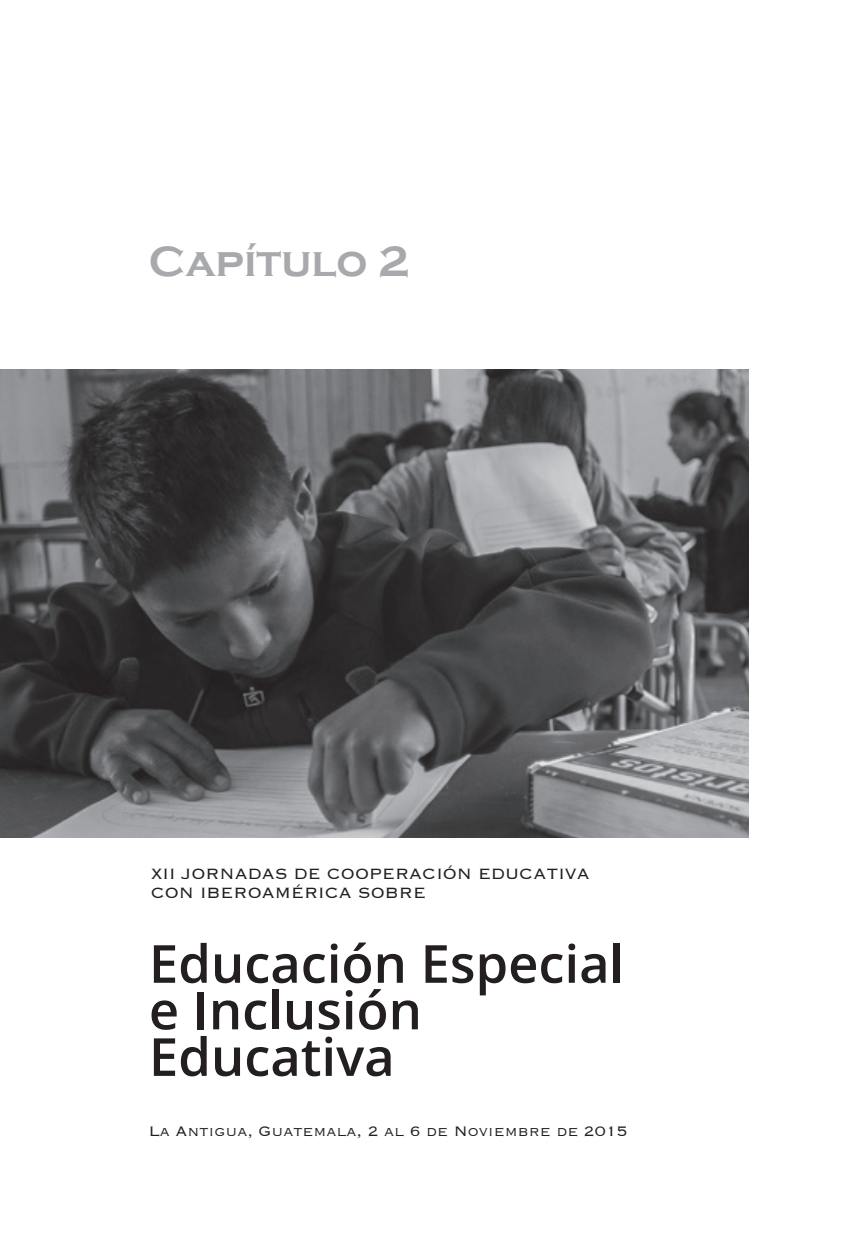
<style>
.page{position:relative;width:851px;height:1234px;background:#fff}
.page>*{position:absolute;margin:0;border:0;box-sizing:border-box;transform-origin:0 0}
.t1{font:600 52.5px/46.5px "Open Sans";color:#231f20}
.t2{font:700 43.5px "Copperplate Gothic";color:#a8a9ad}
.t3{font:300 19.5px/19.5px "Copperplate";color:#231f20}
.t4{font:300 18px "Copperplate";color:#231f20}
</style>
<div class="page">
<img style="left:0;top:369px;width:748px;height:467px">
<h2 class="t2" style="left:149px;top:237px;width:262px">Capítulo 2</h2>
<p class="t3" style="left:151px;top:862px;width:440px">XII JORNADAS DE COOPERACIÓN EDUCATIVA<br>CON IBEROAMÉRICA SOBRE</p>
<h1 class="t1" style="left:149px;top:939px;width:477px">Educación Especial e Inclusión<br>Educativa</h1>
<p class="t4" style="left:149px;top:1119px;width:480px">La Antigua, Guatemala, 2 al 6 de Noviembre de 2015</p>
</div>
